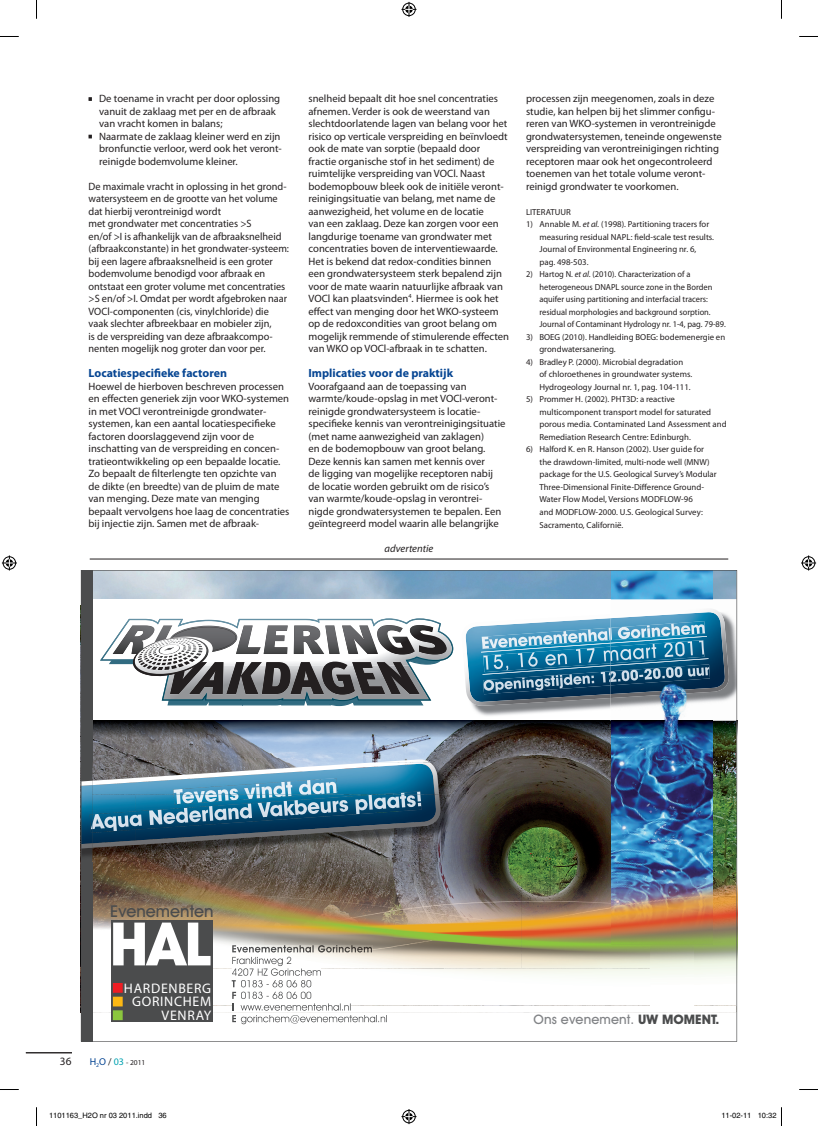
<style>
.page{position:relative;width:818px;height:1126px;background:#fff}
.page>*{position:absolute;margin:0;border:0;box-sizing:border-box;transform-origin:0 0}
.t1{font:700 60.25px "Avant Garde IT Cby BT";color:#fff}
.t2{font:500 16.38px "Avant Garde IT Cby BT";color:#4b4c4d}
.t3{font:13.88px/13.6px "Myriad Pro";letter-spacing:.05em;color:#fff;text-align:right}
.t4{font:500 13.12px "Avant Garde IT Cby BT";letter-spacing:.01em;color:#818386}
.t5{font:700 11.88px "Myriad Pro";color:#074693}
.t6{font:11.25px "Myriad Pro";color:#231f20}
.t7{font:10.62px/12.5px "Myriad Pro";color:#231f20}
.t8{font:italic 10.62px "Myriad Pro";color:#231f20}
.t9{font:8.75px/12.5px "Myriad Pro";color:#231f20}
.t10{font:8.75px/12.5px "Myriad Pro";color:#231f20;scale:.96 1}
.t11{font:7.5px "Helvetica";color:#000}
.t12{font:7.5px "Myriad Pro";color:#231f20}
.s1{font-family:"ITC Franklin Gothic Std Hvy";font-size:5.62px}
.s2{font-style:italic}
.s3{font-size:10px;color:#074693}
.s4{font-size:10px}
.s5{font-size:10px;color:#00a2b1}
.s6{font-weight:700;color:#4b4c4d}
</style>
<div class="page">
<hr style="left:26px;top:1052px;width:46px;height:1px;background:#231f20">
<svg style="left:88px;top:97px;width:4px;height:4px"></svg>
<svg style="left:88px;top:135px;width:4px;height:3px"></svg>
<img style="left:736px;top:858px;width:1px;height:147px">
<img style="left:81px;top:570px;width:655px;height:471px">
<img style="left:138px;top:625px;width:42px;height:33px">
<hr style="left:90px;top:558px;width:637px;height:1px;background:#231f20">
<svg style="left:0;top:36px;width:19px;height:1px"></svg>
<svg style="left:799px;top:36px;width:18px;height:1px"></svg>
<svg style="left:0;top:1089px;width:19px;height:1px"></svg>
<svg style="left:799px;top:1089px;width:18px;height:1px"></svg>
<svg style="left:36px;top:0;width:1px;height:19px"></svg>
<svg style="left:36px;top:1107px;width:1px;height:18px"></svg>
<svg style="left:401px;top:2px;width:15px;height:15px"></svg>
<svg style="left:401px;top:1109px;width:15px;height:14px"></svg>
<svg style="left:2px;top:555px;width:15px;height:15px"></svg>
<svg style="left:801px;top:555px;width:14px;height:15px"></svg>
<p class="t7" style="left:99px;top:92px;width:182px;text-indent:-11px"><span class="s1">•</span> De toename in vracht per door oplossing vanuit de zaklaag met per en de afbraak van vracht komen in balans;</p>
<p class="t7" style="left:99px;top:130px;width:184px;text-indent:-11px"><span class="s1">•</span> Naarmate de zaklaag kleiner werd en zijn bronfunctie verloor, werd ook het veront&shy;reinigde bodemvolume kleiner.</p>
<p class="t7" style="left:88px;top:180px;width:202px">De maximale vracht in oplossing in het grond&shy;watersysteem en de grootte van het volume dat hierbij verontreinigd wordt<br>met grondwater met concentraties &gt;S<br>en/of &gt;I is afhankelijk van de afbraaksnelheid (afbraakconstante) in het grondwater-systeem: bij een lagere afbraaksnelheid is een groter bodemvolume benodigd voor afbraak en ontstaat een groter volume met concentraties &gt;S en/of &gt;I. Omdat per wordt afgebroken naar VOCl-componenten (cis, vinylchloride) die vaak slechter afbreekbaar en mobieler zijn,<br>is de verspreiding van deze afbraakcompo&shy;nenten mogelijk nog groter dan voor per.</p>
<p class="t5" style="left:88px;top:365px;width:140px">Locatiespecifieke factoren</p>
<p class="t7" style="left:88px;top:380px;width:202px">Hoewel de hierboven beschreven processen en effecten generiek zijn voor WKO-systemen in met VOCl verontreinigde grondwater&shy;systemen, kan een aantal locatiespecifieke factoren doorslaggevend zijn voor de inschatting van de verspreiding en concen&shy;tratieontwikkeling op een bepaalde locatie.<br>Zo bepaalt de filterlengte ten opzichte van de dikte (en breedte) van de pluim de mate van menging. Deze mate van menging bepaalt vervolgens hoe laag de concentraties bij injectie zijn. Samen met de afbraak-</p>
<p class="t7" style="left:308px;top:92px;width:202px">snelheid bepaalt dit hoe snel concentraties afnemen. Verder is ook de weerstand van slechtdoorlatende lagen van belang voor het risico op verticale verspreiding en beïnvloedt ook de mate van sorptie (bepaald door fractie organische stof in het sediment) de ruimtelijke verspreiding van VOCl. Naast bodemopbouw bleek ook de initiële veront&shy;reinigingsituatie van belang, met name de aanwezigheid, het volume en de locatie<br>van een zaklaag. Deze kan zorgen voor een langdurige toename van grondwater met concentraties boven de interventiewaarde.<br>Het is bekend dat redox-condities binnen een grondwatersysteem sterk bepalend zijn voor de mate waarin natuurlijke afbraak van VOCl kan plaatsvinden<sup>4</sup>. Hiermee is ook het effect van menging door het WKO-systeem op de redoxcondities van groot belang om mogelijk remmende of stimulerende effecten van WKO op VOCl-afbraak in te schatten.</p>
<p class="t5" style="left:308px;top:365px;width:146px">Implicaties voor de praktijk</p>
<p class="t7" style="left:308px;top:380px;width:198px">Voorafgaand aan de toepassing van warmte/koude-opslag in met VOCl-veront&shy;reinigde grondwatersysteem is locatie&shy;specifieke kennis van verontreinigingsituatie (met name aanwezigheid van zaklagen)<br>en de bodemopbouw van groot belang.<br>Deze kennis kan samen met kennis over<br>de ligging van mogelijke receptoren nabij de locatie worden gebruikt om de risico’s van warmte/koude-opslag in verontrei&shy;nigde grondwatersystemen te bepalen. Een geïntegreerd model waarin alle belangrijke</p>
<p class="t8" style="left:384px;top:542px;width:50px">advertentie</p>
<p class="t7" style="left:525px;top:92px;width:197px">processen zijn meegenomen, zoals in deze studie, kan helpen bij het slimmer configu&shy;reren van WKO-systemen in verontreinigde grondwatersystemen, teneinde ongewenste verspreiding van verontreinigingen richting receptoren maar ook het ongecontroleerd toenemen van het totale volume veront&shy;reinigd grondwater te voorkomen.</p>
<p class="t9" style="left:525px;top:205px;width:46px">LITERATUUR</p>
<p class="t9" style="left:539px;top:218px;width:176px;text-indent:-13px">1) Annable M. <span class="s2">et al.</span> (1998). Partitioning tracers for measuring residual NAPL: field-scale test results.<br>Journal of Environmental Engineering nr. 6, pag. 498-503.</p>
<p class="t10" style="left:539px;top:268px;width:196px;text-indent:-13px">2) Hartog N. <span class="s2">et al.</span> (2010). Characterization of a heterogeneous DNAPL source zone in the Borden aquifer using partitioning and interfacial tracers: residual morphologies and background sorption.<br>Journal of Contaminant Hydrology nr. 1-4, pag. 79-89.</p>
<p class="t9" style="left:539px;top:330px;width:187px;text-indent:-13px">3) BOEG (2010). Handleiding BOEG: bodemenergie en grondwatersanering.</p>
<p class="t9" style="left:539px;top:355px;width:154px;text-indent:-13px">4) Bradley P. (2000). Microbial degradation of chloroethenes in groundwater systems.<br>Hydrogeology Journal nr. 1, pag. 104-111.</p>
<p class="t9" style="left:539px;top:393px;width:188px;text-indent:-13px">5) Prommer H. (2002). PHT3D: a reactive multicomponent transport model for saturated porous media. Contaminated Land Assessment and Remediation Research Centre: Edinburgh.</p>
<p class="t9" style="left:539px;top:443px;width:178px;text-indent:-13px">6) Halford K. en R. Hanson (2002). User guide for the drawdown-limited, multi-node well (MNW) package for the U.S. Geological Survey’s Modular Three-Dimensional Finite-Difference Ground-Water Flow Model, Versions MODFLOW-96<br>and MODFLOW-2000. U.S. Geological Survey:<br>Sacramento, Californië.</p>
<h2 class="t2" style="left:110px;top:901px;width:105px">Evenementen</h2>
<h1 class="t1" style="left:110px;top:907px;width:103px">HAL</h1>
<h3 class="t3" style="left:124px;top:980px;width:89px">HARDENBERG<br>GORINCHEM<br>VENRAY</h3>
<p class="t6" style="left:60px;top:1054px;width:13px">36</p>
<p class="t12" style="left:90px;top:1057px;width:57px"><span class="s3">H</span><sub>2</sub><span class="s3">O</span> <span class="s4">/</span> <span class="s5">03</span> - 2011</p>
<p class="t4" style="left:533px;top:1010px;width:187px">Ons evenement. <span class="s6">UW MOMENT.</span></p>
<p class="t11" style="left:49px;top:1111px;width:119px">1101163_H2O nr 03 2011.indd 36</p>
<p class="t11" style="left:721px;top:1111px;width:57px">11-02-11 10:32</p>
</div>
